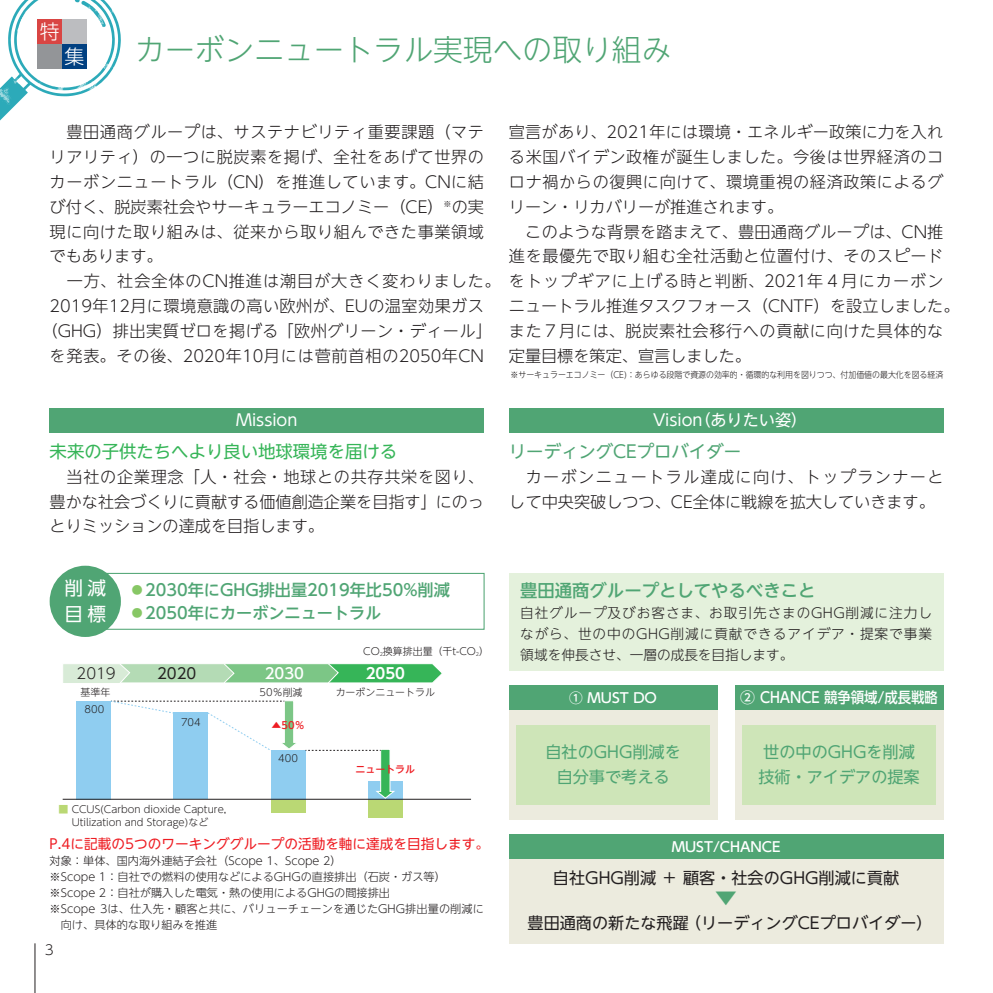
<style>
.page{position:relative;width:993px;height:993px;background:#fff}
.page>*{position:absolute;margin:0;border:0;box-sizing:border-box;transform-origin:0 0}
.t1{font:300 29.75px "UD Shin Go NT Pro";color:#50a574}
.t2{font:22.4px "UD Shin Go NT Pro";color:#50a574}
.t3{font:300 19.78px "UD Shin Go NT Pro";color:#fff}
.t4{font:18.55px/25.2px "UD Shin Go NT Pro";color:#fff}
.t5{font:17.32px "UD Shin Go NT Pro";color:#36b558}
.t6{font:500 17.32px "UD Shin Go NT Pro";color:#50a574}
.t7{font:17.32px "UD Shin Go NT Pro";color:#50a574}
.t8{font:300 16.1px/24.8px "UD Shin Go NT Pro";letter-spacing:.04em;color:#231f20}
.t9{font:300 16.1px/24.8px "UD Shin Go NT Pro";letter-spacing:.02em;color:#231f20}
.t10{font:16.1px "UD Shin Go NT Pro";color:#231f20}
.t11{font:500 16.1px/22.4px "UD Shin Go NT Pro";color:#50a574}
.t12{font:16.1px/24.8px "UD Shin Go NT Pro";color:#50a574;text-align:center}
.t13{font:300 16.1px "UD Shin Go NT Pro";letter-spacing:.005em;color:#231f20}
.t14{font:300 16.1px "UD Shin Go NT Pro";letter-spacing:.06em;color:#231f20}
.t15{font:16.1px "UD Shin Go NT Pro";color:#fff}
.t16{font:500 14.88px "UD Shin Go NT Pro";color:#fff}
.t17{font:300 14.88px "UD Shin Go NT Pro";color:#231f20}
.t18{font:14.88px "UD Shin Go NT Pro";color:#231f20}
.t19{font:700 14.88px "UD Shin Go NT Pro De";color:#fff}
.t20{font:300 13.65px/21px "UD Shin Go NT Pro";letter-spacing:.06em;color:#231f20;text-align:justify}
.t21{font:13.65px "UD Shin Go NT Pro";color:#ee1d23}
.t22{font:500 13.65px "UD Shin Go NT Pro";color:#fff}
.t23{font:300 11.2px "UD Shin Go NT Pro";color:#231f20}
.t24{font:300 9.97px/12.4px "UD Shin Go NT Pro";color:#231f20}
.t25{font:500 9.97px "UD Shin Go NT Pro";color:#ee1d23}
.t26{font:300 8.75px "UD Shin Go NT Pro";color:#231f20;scale:.91 1}
.s1{font-weight:300;color:#87c765}
.s2{font-size:4.9px}
.s3{color:#bad874}
</style>
<div class="page">
<div style="left:95px;top:572px;width:389px;height:57px;border:1px solid #50a574"></div>
<svg style="left:0;top:0;width:121px;height:121px"></svg>
<div style="left:50px;top:407px;width:434px;height:25px;background:#50a574"></div>
<div style="left:508px;top:407px;width:435px;height:25px;background:#50a574"></div>
<div style="left:37px;top:19px;width:25px;height:25px;background:#d94543"></div>
<div style="left:62px;top:19px;width:25px;height:25px;background:#bcbdc0"></div>
<div style="left:62px;top:44px;width:25px;height:24px;background:#014081"></div>
<div style="left:37px;top:44px;width:25px;height:24px;background:#939598"></div>
<div style="left:508px;top:572px;width:435px;height:98px;background:#e4f1dc"></div>
<div style="left:50px;top:565px;width:71px;height:71px;background:#50a574;border-radius:50%"></div>
<svg style="left:63px;top:663px;width:379px;height:20px"></svg>
<div style="left:368px;top:799px;width:34px;height:18px;background:#bad874"></div>
<div style="left:368px;top:781px;width:34px;height:18px;background:#8fcdf0"></div>
<div style="left:271px;top:799px;width:34px;height:13px;background:#bad874"></div>
<div style="left:76px;top:700px;width:35px;height:99px;background:#8fcdf0"></div>
<hr style="left:63px;top:798px;width:408px;height:1px;background:#231f20">
<svg style="left:109px;top:700px;width:287px;height:99px"></svg>
<div style="left:508px;top:685px;width:209px;height:24px;background:#50a574"></div>
<div style="left:734px;top:685px;width:209px;height:24px;background:#50a574"></div>
<div style="left:508px;top:709px;width:209px;height:110px;background:#ecebde"></div>
<div style="left:508px;top:833px;width:435px;height:109px;background:#ecebde"></div>
<div style="left:734px;top:709px;width:209px;height:110px;background:#ecebde"></div>
<div style="left:516px;top:724px;width:193px;height:80px;background:#cee5b8"></div>
<div style="left:742px;top:724px;width:193px;height:80px;background:#cee5b8"></div>
<div style="left:508px;top:833px;width:435px;height:25px;background:#50a574"></div>
<hr style="left:35px;top:943px;width:1px;height:49px;background:#231f20">
<p class="t3" style="left:40px;top:15px;width:21px">特</p>
<p class="t3" style="left:64px;top:40px;width:21px">集</p>
<h1 class="t1" style="left:135px;top:26px;width:537px">カーボンニュートラル実現への取り組み</h1>
<p class="t8" style="left:50px;top:119px;width:436px">　豊田通商グループは、サステナビリティ重要課題（マテ</p>
<p class="t8" style="left:50px;top:144px;width:436px">リアリティ）の一つに脱炭素を掲げ、全社をあげて世界の</p>
<p class="t8" style="left:50px;top:169px;width:436px">カーボンニュートラル（CN）を推進しています。CNに結</p>
<p class="t13" style="left:50px;top:193px;width:436px">び付く、脱炭素社会やサーキュラーエコノミー（CE）<sup>※</sup>の実</p>
<p class="t8" style="left:50px;top:218px;width:436px">現に向けた取り組みは、従来から取り組んできた事業領域</p>
<p class="t8" style="left:50px;top:243px;width:114px">でもあります。</p>
<p class="t14" style="left:50px;top:268px;width:452px">　一方、社会全体のCN推進は潮目が大きく変わりました。</p>
<p class="t8" style="left:50px;top:293px;width:435px">2019年12月に環境意識の高い欧州が、EUの温室効果ガス</p>
<p class="t8" style="left:42px;top:317px;width:452px">（GHG）排出実質ゼロを掲げる 「欧州グリーン・ディール」</p>
<p class="t8" style="left:50px;top:342px;width:435px">を発表。その後、2020年10月には菅前首相の2050年CN</p>
<p class="t8" style="left:508px;top:119px;width:452px">宣言があり、2021年には環境・エネルギー政策に力を入れる米国バイデン政権が誕生しました。今後は世界経済のコロナ禍からの復興に向けて、環境重視の経済政策によるグリーン・リカバリーが推進されます。<br>　このような背景を踏まえて、豊田通商グループは、CN推進を最優先で取り組む全社活動と位置付け、そのスピードをトップギアに上げる時と判断、2021年４月にカーボンニュートラル推進タスクフォース（CNTF）を設立しました。また７月には、脱炭素社会移行への貢献に向けた具体的な定量目標を策定、宣言しました。</p>
<p class="t26" style="left:510px;top:367px;width:477px">※サーキュラーエコノミー（CE)：あらゆる段階で資源の効率的・循環的な利用を図りつつ、付加価値の最大化を図る経済</p>
<p class="t15" style="left:236px;top:407px;width:63px">Mission</p>
<p class="t15" style="left:652px;top:407px;width:156px">Vision（ありたい姿）</p>
<p class="t5" style="left:50px;top:437px;width:349px">未来の子供たちへより良い地球環境を届ける</p>
<p class="t8" style="left:50px;top:463px;width:436px;text-align:justify">　当社の企業理念「人・社会・地球との共存共栄を図り、豊かな社会づくりに貢献する価値創造企業を目指す」にのっとりミッションの達成を目指します。</p>
<p class="t4" style="left:64px;top:575px;width:43px">削減目標</p>
<p class="t11" style="left:129px;top:578px;width:322px"><span class="s1">◦</span>2030年にGHG排出量2019年比50%削減<span class="s1">◦</span>2050年にカーボンニュートラル</p>
<p class="t24" style="left:363px;top:644px;width:127px">CO<span class="s2">2</span>換算排出量（千t-CO<span class="s2">2</span>）</p>
<p class="t17" style="left:76px;top:661px;width:41px">2019</p>
<p class="t18" style="left:157px;top:661px;width:41px">2020</p>
<p class="t16" style="left:264px;top:661px;width:41px">2030</p>
<p class="t19" style="left:365px;top:661px;width:41px">2050</p>
<p class="t24" style="left:81px;top:685px;width:31px">基準年</p>
<p class="t24" style="left:259px;top:685px;width:44px">50％削減</p>
<p class="t24" style="left:335px;top:685px;width:101px">カーボンニュートラル</p>
<p class="t24" style="left:85px;top:702px;width:21px">800</p>
<p class="t24" style="left:181px;top:715px;width:21px">704</p>
<p class="t24" style="left:58px;top:802px;width:169px"><span class="s3">■</span> CCUS(Carbon dioxide Capture,　 Utilization and Storage)など</p>
<p class="t25" style="left:271px;top:716px;width:34px">▲50％</p>
<p class="t24" style="left:278px;top:751px;width:21px">400</p>
<p class="t25" style="left:355px;top:760px;width:61px">ニュートラル</p>
<p class="t21" style="left:50px;top:832px;width:441px">P.4に記載の5つのワーキンググループの活動を軸に達成を目指します。</p>
<p class="t23" style="left:50px;top:851px;width:293px">対象：単体、国内海外連結子会社（Scope 1、Scope 2）</p>
<p class="t23" style="left:50px;top:867px;width:397px">※Scope 1：自社での燃料の使用などによるGHGの直接排出（石炭・ガス等）</p>
<p class="t23" style="left:50px;top:883px;width:342px">※Scope 2：自社が購入した電気・熱の使用によるGHGの間接排出</p>
<p class="t23" style="left:50px;top:899px;width:436px">※Scope 3は、仕入先・顧客と共に、バリューチェーンを通じたGHG排出量の削減に</p>
<p class="t23" style="left:61px;top:915px;width:158px">向け、具体的な取り組みを推進</p>
<p class="t20" style="left:45px;top:938px;width:11px">3</p>
<p class="t7" style="left:508px;top:437px;width:233px">リーディングCEプロバイダー</p>
<p class="t9" style="left:508px;top:463px;width:436px">　カーボンニュートラル達成に向け、トップランナーとして中央突破しつつ、CE全体に戦線を拡大していきます。</p>
<p class="t6" style="left:520px;top:576px;width:297px">豊田通商グループとしてやるべきこと</p>
<p class="t20" style="left:520px;top:601px;width:413px">自社グループ及びお客さま、お取引先さまのGHG削減に注力しながら、世の中のGHG削減に貢献できるアイデア・提案で事業領域を伸長させ、一層の成長を目指します。</p>
<p class="t22" style="left:569px;top:686px;width:89px">① MUST DO</p>
<p class="t12" style="left:545px;top:739px;width:137px">自社のGHG削減を自分事で考える</p>
<p class="t16" style="left:740px;top:685px;width:199px">② CHANCE 競争領域/成長戦略</p>
<p class="t12" style="left:758px;top:739px;width:163px">世の中のGHGを削減技術・アイデアの提案</p>
<p class="t22" style="left:671px;top:835px;width:110px">MUST/CHANCE</p>
<p class="t10" style="left:553px;top:864px;width:347px">自社GHG削減 ＋ 顧客・社会のGHG削減に貢献</p>
<h2 class="t2" style="left:714px;top:879px;width:24px">▼</h2>
<p class="t10" style="left:527px;top:909px;width:406px">豊田通商の新たな飛躍（リーディングCEプロバイダー）</p>
</div>
